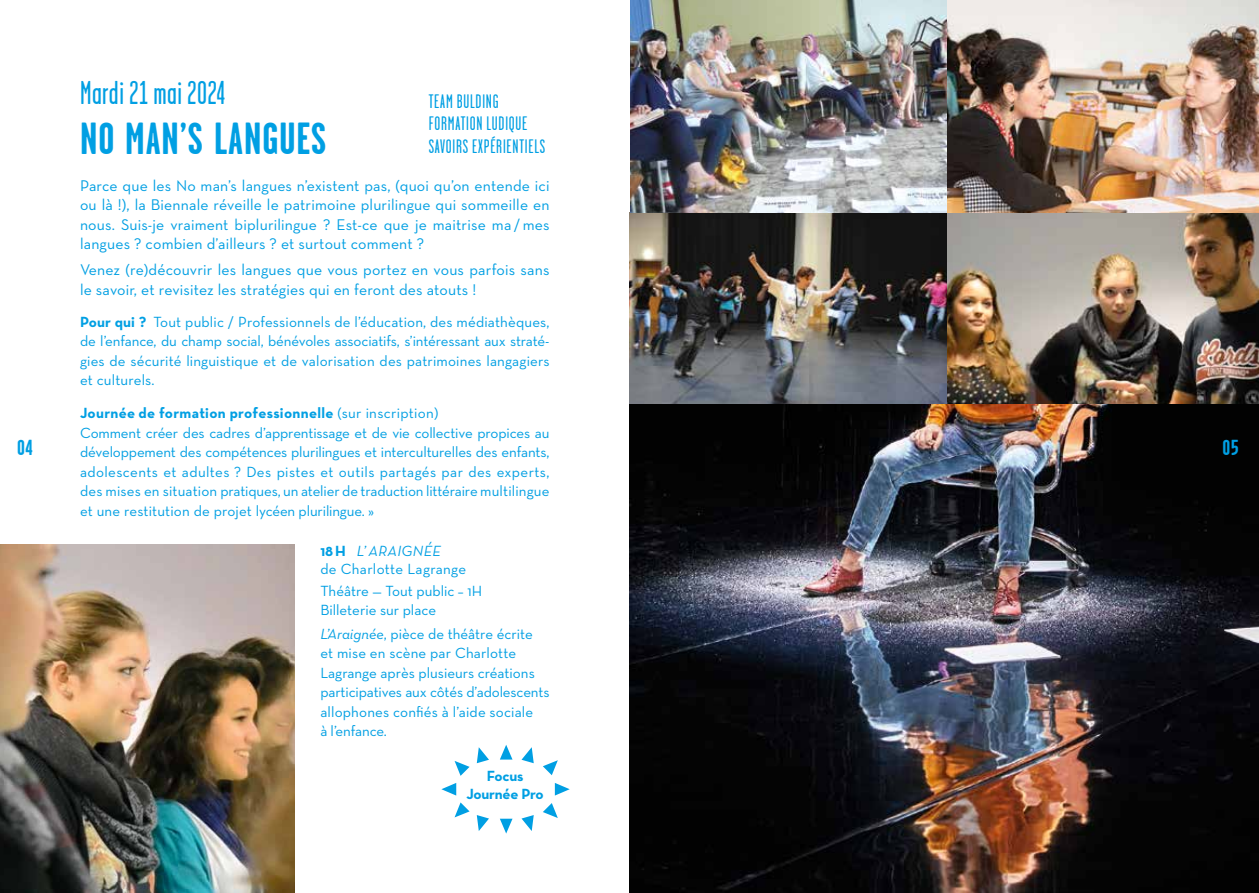
<style>
.page{position:relative;width:1259px;height:893px;background:#fff}
.page>*{position:absolute;margin:0;border:0;box-sizing:border-box;transform-origin:0 0}
.t1{font:700 45px "Garage Gothic";letter-spacing:.02em;color:#009fe3}
.t2{font:33px "Garage Gothic";letter-spacing:.02em;color:#009fe3}
.t3{font:700 21.75px "Garage Gothic";color:#009fe3}
.t4{font:19.5px/22.5px "Garage Gothic";letter-spacing:.04em;color:#009fe3}
.t5{font:15.75px/19.5px "Neutra Text";letter-spacing:.01em;color:#009fe3;text-align:justify}
.t6{font:15px/19.5px "Neutra Text";color:#009fe3}
.t7{font:15px/18px "Neutra Text";letter-spacing:.02em;color:#009fe3}
.t8{font:700 15px/18.3px "Neutra Text";letter-spacing:-.015em;color:#009fe3;text-align:center}
.s1{font-weight:700}
.s2{font-style:italic}
</style>
<div class="page">
<img style="left:0;top:544px;width:294px;height:349px">
<img style="left:629px;top:0;width:630px;height:893px">
<svg style="left:500px;top:745px;width:12px;height:15px"></svg>
<svg style="left:500px;top:819px;width:12px;height:14px"></svg>
<svg style="left:555px;top:783px;width:15px;height:12px"></svg>
<svg style="left:441px;top:783px;width:15px;height:12px"></svg>
<svg style="left:454px;top:761px;width:15px;height:15px"></svg>
<svg style="left:454px;top:802px;width:15px;height:15px"></svg>
<svg style="left:477px;top:747px;width:12px;height:16px"></svg>
<svg style="left:477px;top:815px;width:12px;height:16px"></svg>
<svg style="left:521px;top:747px;width:13px;height:16px"></svg>
<svg style="left:521px;top:815px;width:13px;height:16px"></svg>
<svg style="left:543px;top:760px;width:15px;height:15px"></svg>
<svg style="left:543px;top:803px;width:15px;height:15px"></svg>
<h2 class="t2" style="left:80px;top:76px;width:147px">Mardi 21 mai 2024</h2>
<h1 class="t1" style="left:80px;top:114px;width:248px">NO MAN’S LANGUES</h1>
<h3 class="t4" style="left:429px;top:90px;width:118px">TEAM BULDING<br>FORMATION LUDIQUE<br>SAVOIRS EXPÉRIENTIELS</h3>
<p class="t5" style="left:80px;top:175px;width:471px">Parce que les No man’s langues n’existent pas, (quoi qu’on entende ici ou là !), la Biennale réveille le patrimoine plurilingue qui sommeille en nous. Suis-je vraiment biplurilingue ? Est-ce que je maitrise ma/mes langues ? combien d’ailleurs ? et surtout comment ?</p>
<p class="t5" style="left:80px;top:260px;width:471px">Venez (re)découvrir les langues que vous portez en vous parfois sans le savoir, et revisitez les stratégies qui en feront des atouts !</p>
<p class="t6" style="left:80px;top:312px;width:471px;text-align:justify"><span class="s1">Pour qui ?</span> Tout public / Professionnels de l’éducation, des médiathèques, de l’enfance, du champ social, bénévoles associatifs, s’intéressant aux straté&shy;gies de sécurité linguistique et de valorisation des patrimoines langagiers et culturels.</p>
<p class="t6" style="left:80px;top:403px;width:471px"><span class="s1">Journée de formation professionnelle</span> (sur inscription)<br>Comment créer des cadres d’apprentissage et de vie collective propices au développement des compétences plurilingues et interculturelles des enfants, adolescents et adultes ? Des pistes et outils partagés par des experts, des mises en situation pratiques, un atelier de traduction littéraire multilingue et une restitution de projet lycéen plurilingue. »</p>
<h3 class="t3" style="left:17px;top:436px;width:17px">04</h3>
<h3 class="t3" style="left:1222px;top:436px;width:17px">05</h3>
<p class="t7" style="left:320px;top:541px;width:147px"><span class="s1">18H</span> <span class="s2">L’ ARAIGNÉE<br></span>de Charlotte Lagrange</p>
<p class="t6" style="left:320px;top:580px;width:163px">Théâtre — Tout public – 1H<br>Billeterie sur place</p>
<p class="t6" style="left:320px;top:624px;width:231px"><span class="s2">L’Araignée</span>, pièce de théâtre écrite<br>et mise en scène par Charlotte<br>Lagrange après plusieurs créations participatives aux côtés d’adolescents allophones confiés à l’aide sociale<br>à l’enfance.</p>
<p class="t8" style="left:466px;top:766px;width:79px">Focus<br>Journée Pro</p>
</div>
